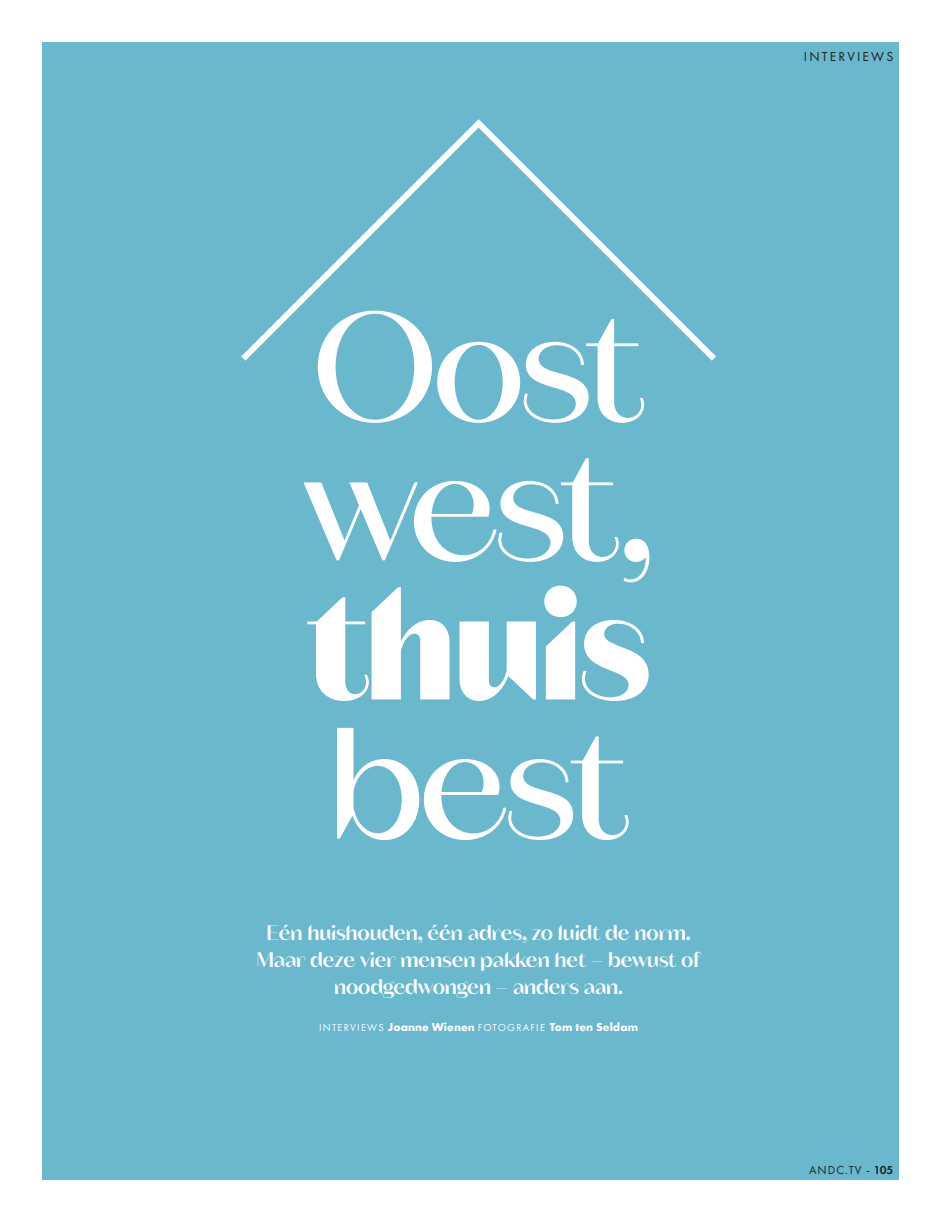
<style>
.page{position:relative;width:936px;height:1212px;background:#fff}
.page>*{position:absolute;margin:0;border:0;box-sizing:border-box;transform-origin:0 0}
.t1{font:500 155.85px/139.1px "Fromage";letter-spacing:-.04em;color:#fff}
.t2{font:800 155.85px "Fromage";letter-spacing:-.03em;color:#fff}
.t3{font:600 21px/27px "Fromage";letter-spacing:-.01em;color:#fff;text-align:center}
.t4{font:13.5px "Futura PT";letter-spacing:.16em;color:#231f20}
.t5{font:700 12px "Futura PT";color:#fff}
.t6{font:12px "Futura PT";letter-spacing:.08em;color:#231f20}
.s1{font-weight:400;font-size:10.5px}
.s2{font-weight:600}
</style>
<div class="page">
<div style="left:43px;top:43px;width:856px;height:1137px;background:#69b8ce"></div>
<svg style="left:241px;top:119px;width:475px;height:242px"></svg>
<h1 class="t1" style="left:303px;top:313px;width:353px">Oost west,</h1>
<h1 class="t2" style="left:306px;top:582px;width:346px">thuis</h1>
<h1 class="t1" style="left:327px;top:730px;width:304px">best</h1>
<p class="t3" style="left:256px;top:921px;width:446px">Eén huishouden, één adres, zo luidt de norm.<br>Maar deze vier mensen pakken het – bewust of noodgedwongen – anders aan.</p>
<p class="t5" style="left:319px;top:1022px;width:320px"><span class="s1">INTERVIEWS</span> Joanne Wienen <span class="s1">FOTOGRAFIE</span> Tom ten Seldam</p>
<p class="t4" style="left:803px;top:49px;width:91px">INTERVIEWS</p>
<p class="t6" style="left:809px;top:1165px;width:86px">ANDC.TV - <span class="s2">105</span></p>
</div>
